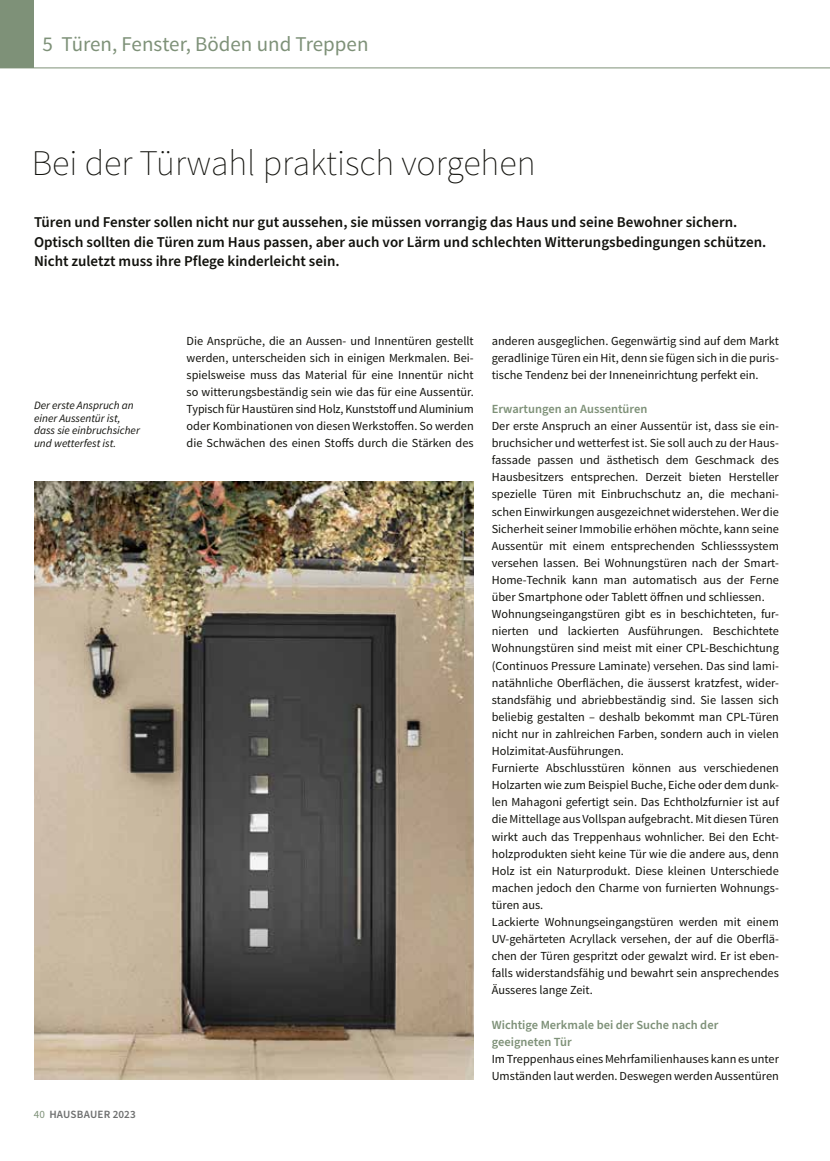
<style>
.page{position:relative;width:830px;height:1161px;background:#fff}
.page>*{position:absolute;margin:0;border:0;box-sizing:border-box;transform-origin:0 0}
.t1{font:200 36px "Source Sans Pro";color:#12120d}
.t2{font:21px "Source Sans Pro";color:#7e9178}
.t3{font:600 15px/19.5px "Source Sans Pro";color:#12120d}
.t4{font:600 12.45px/17.1px "Source Sans Pro";color:#7e9178}
.t5{font:12.3px/17.1px "Source Sans Pro";color:#12120d;text-align:justify}
.t6{font:italic 11.25px/12.8px "Source Sans Pro";color:#12120d}
.t7{font:600 11.1px "Source Sans Pro";letter-spacing:.01em;color:#6f7070}
.s1{font-weight:400;color:#7e9178}
</style>
<div class="page">
<div style="left:0;top:0;width:34px;height:68px;background:#7e9178"></div>
<hr style="left:0;top:68px;width:829px;height:1px;background:#7e9178">
<img style="left:34px;top:481px;width:439px;height:599px">
<h2 class="t2" style="left:43px;top:31px;width:327px">5 Türen, Fenster, Böden und Treppen</h2>
<h1 class="t1" style="left:32px;top:141px;width:505px">Bei der Türwahl praktisch vorgehen</h1>
<p class="t3" style="left:34px;top:213px;width:733px">Türen und Fenster sollen nicht nur gut aussehen, sie müssen vorrangig das Haus und seine Bewohner sichern.<br>Optisch sollten die Türen zum Haus passen, aber auch vor Lärm und schlechten Witterungsbedingungen schützen.<br>Nicht zuletzt muss ihre Pflege kinderleicht sein.</p>
<p class="t6" style="left:34px;top:399px;width:107px">Der erste Anspruch an einer Aussentür ist, dass sie einbruchsicher und wetterfest ist.</p>
<p class="t7" style="left:34px;top:1107px;width:103px"><span class="s1">40</span> HAUSBAUER 2023</p>
<p class="t5" style="left:186px;top:332px;width:288px">Die Ansprüche, die an Aussen- und Innentüren gestellt werden, unterscheiden sich in einigen Merkmalen. Bei&shy;spielsweise muss das Material für eine Innentür nicht so witterungsbeständig sein wie das für eine Aussentür.<br>Typisch für Haustüren sind Holz, Kunststoff und Aluminium oder Kombinationen von diesen Werkstoffen. So werden die Schwächen des einen Stoffs durch die Stärken des</p>
<p class="t5" style="left:491px;top:332px;width:288px">anderen ausgeglichen. Gegenwärtig sind auf dem Markt geradlinige Türen ein Hit, denn sie fügen sich in die puris&shy;tische Tendenz bei der Inneneinrichtung perfekt ein.</p>
<p class="t4" style="left:491px;top:401px;width:157px">Erwartungen an Aussentüren</p>
<p class="t5" style="left:491px;top:418px;width:288px;text-align:left">Der erste Anspruch an einer Aussentür ist, dass sie ein&shy;bruchsicher und wetterfest ist. Sie soll auch zu der Haus&shy;fassade passen und ästhetisch dem Geschmack des Hausbesitzers entsprechen. Derzeit bieten Hersteller spezielle Türen mit Einbruchschutz an, die mechani&shy;schen Einwirkungen ausgezeichnet widerstehen. Wer die Sicherheit seiner Immobilie erhöhen möchte, kann seine Aussentür mit einem entsprechenden Schliesssystem versehen lassen. Bei Wohnungstüren nach der Smart-Home-Technik kann man automatisch aus der Ferne über Smartphone oder Tablett öffnen und schliessen.<br>Wohnungseingangstüren gibt es in beschichteten, fur&shy;nierten und lackierten Ausführungen. Beschichtete Wohnungstüren sind meist mit einer CPL-Beschichtung (Continuos Pressure Laminate) versehen. Das sind lami&shy;natähnliche Oberflächen, die äusserst kratzfest, wider&shy;standsfähig und abriebbeständig sind. Sie lassen sich beliebig gestalten – deshalb bekommt man CPL-Türen nicht nur in zahlreichen Farben, sondern auch in vielen Holzimitat-Ausführungen.<br>Furnierte Abschlusstüren können aus verschiedenen Holzarten wie zum Beispiel Buche, Eiche oder dem dunk&shy;len Mahagoni gefertigt sein. Das Echtholzfurnier ist auf die Mittellage aus Vollspan aufgebracht. Mit diesen Türen wirkt auch das Treppenhaus wohnlicher. Bei den Echt&shy;holzprodukten sieht keine Tür wie die andere aus, denn Holz ist ein Naturprodukt. Diese kleinen Unterschiede machen jedoch den Charme von furnierten Wohnungs&shy;türen aus.<br>Lackierte Wohnungseingangstüren werden mit einem UV-gehärteten Acryllack versehen, der auf die Oberflä&shy;chen der Türen gespritzt oder gewalzt wird. Er ist eben&shy;falls widerstandsfähig und bewahrt sein ansprechendes Äusseres lange Zeit.</p>
<p class="t4" style="left:491px;top:1016px;width:228px">Wichtige Merkmale bei der Suche nach der geeigneten Tür</p>
<p class="t5" style="left:491px;top:1050px;width:288px">Im Treppenhaus eines Mehrfamilienhauses kann es unter<br>Umständen laut werden. Deswegen werden Aussentüren</p>
</div>
